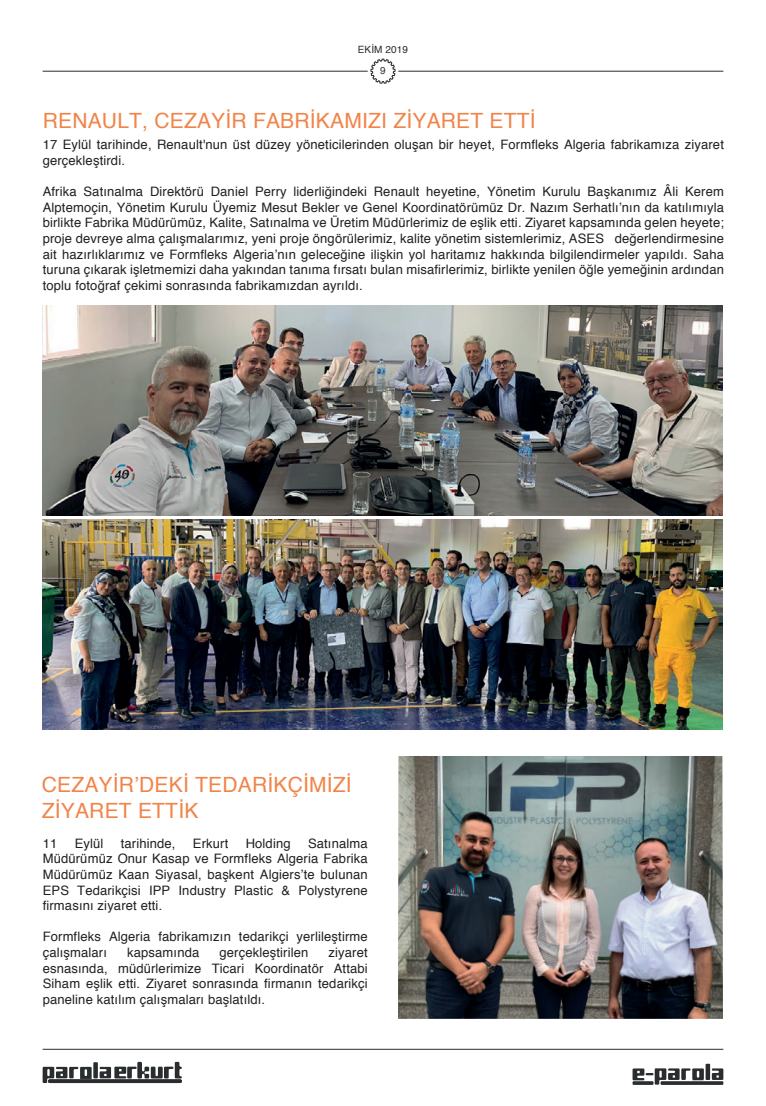
<style>
.page{position:relative;width:766px;height:1106px;background:#fff}
.page>*{position:absolute;margin:0;border:0;box-sizing:border-box;transform-origin:0 0}
.t1{font:21px/25.2px "Helvetica";letter-spacing:.01em;color:#f18449}
.t2{font:13px/15.6px "Helvetica";letter-spacing:.01em;color:#231f20;text-align:justify}
.t3{font:10px "Helvetica";letter-spacing:.01em;color:#292d2f}
.t4{font:10px "Helvetica";color:#323333}
</style>
<div class="page">
<hr style="left:43px;top:71px;width:324px;height:1px;background:#292d2f">
<hr style="left:398px;top:71px;width:325px;height:1px;background:#292d2f">
<svg style="left:370px;top:58px;width:26px;height:26px"></svg>
<hr style="left:43px;top:1048px;width:680px;height:1px;background:#292d2f">
<svg style="left:632px;top:1063px;width:91px;height:21px"></svg>
<hr style="left:660px;top:1081px;width:63px;height:3px;background:#292d2f">
<hr style="left:632px;top:1081px;width:21px;height:3px;background:#292d2f">
<svg style="left:43px;top:1061px;width:139px;height:22px"></svg>
<img style="left:42px;top:305px;width:680px;height:211px">
<img style="left:42px;top:519px;width:680px;height:210px">
<img style="left:398px;top:756px;width:324px;height:262px">
<p class="t3" style="left:357px;top:42px;width:52px">EKİM 2019</p>
<p class="t4" style="left:380px;top:63px;width:7px">9</p>
<h1 class="t1" style="left:43px;top:109px;width:494px">RENAULT, CEZAYİR FABRİKAMIZI ZİYARET ETTİ</h1>
<p class="t2" style="left:43px;top:137px;width:682px">17 Eylül tarihinde, Renault'nun üst düzey yöneticilerinden oluşan bir heyet, Formfleks Algeria fabrikamıza ziyaret gerçekleştirdi.</p>
<p class="t2" style="left:43px;top:184px;width:682px">Afrika Satınalma Direktörü Daniel Perry liderliğindeki Renault heyetine, Yönetim Kurulu Başkanımız Âli Kerem Alptemoçin, Yönetim Kurulu Üyemiz Mesut Bekler ve Genel Koordinatörümüz Dr. Nazım Serhatlı’nın da katılımıyla birlikte Fabrika Müdürümüz, Kalite, Satınalma ve Üretim Müdürlerimiz de eşlik etti. Ziyaret kapsamında gelen heyete; proje devreye alma çalışmalarımız, yeni proje öngörülerimiz, kalite yönetim sistemlerimiz, ASES değerlendirmesine ait hazırlıklarımız ve Formfleks Algeria’nın geleceğine ilişkin yol haritamız hakkında bilgilendirmeler yapıldı. Saha turuna çıkarak işletmemizi daha yakından tanıma fırsatı bulan misafirlerimiz, birlikte yenilen öğle yemeğinin ardından toplu fotoğraf çekimi sonrasında fabrikamızdan ayrıldı.</p>
<h1 class="t1" style="left:42px;top:773px;width:311px">CEZAYİR’DEKİ TEDARİKÇİMİZİ<br>ZİYARET ETTİK</h1>
<p class="t2" style="left:43px;top:835px;width:326px;text-indent:265px">Satınalma Müdürümüz Onur Kasap ve Formfleks Algeria Fabrika Müdürümüz Kaan Siyasal, başkent Algiers’te bulunan EPS Tedarikçisi IPP Industry Plastic &amp; Polystyrene firmasını ziyaret etti.</p>
<p class="t2" style="left:43px;top:929px;width:326px">Formfleks Algeria fabrikamızın tedarikçi yerlileştirme çalışmaları</p>
<p class="t2" style="left:43px;top:835px;width:16px">11</p>
<p class="t2" style="left:75px;top:835px;width:30px">Eylül</p>
<p class="t2" style="left:121px;top:835px;width:56px">tarihinde,</p>
<p class="t2" style="left:193px;top:835px;width:37px">Erkurt</p>
<p class="t2" style="left:245px;top:835px;width:46px">Holding</p>
<p class="t2" style="left:127px;top:945px;width:74px">kapsamında</p>
<p class="t2" style="left:219px;top:945px;width:90px">gerçekleştirilen</p>
<p class="t2" style="left:43px;top:945px;width:326px;text-indent:286px">ziyaret esnasında, müdürlerimize Ticari Koordinatör Attabi Siham eşlik etti. Ziyaret sonrasında firmanın tedarikçi paneline katılım çalışmaları başlatıldı.</p>
</div>
